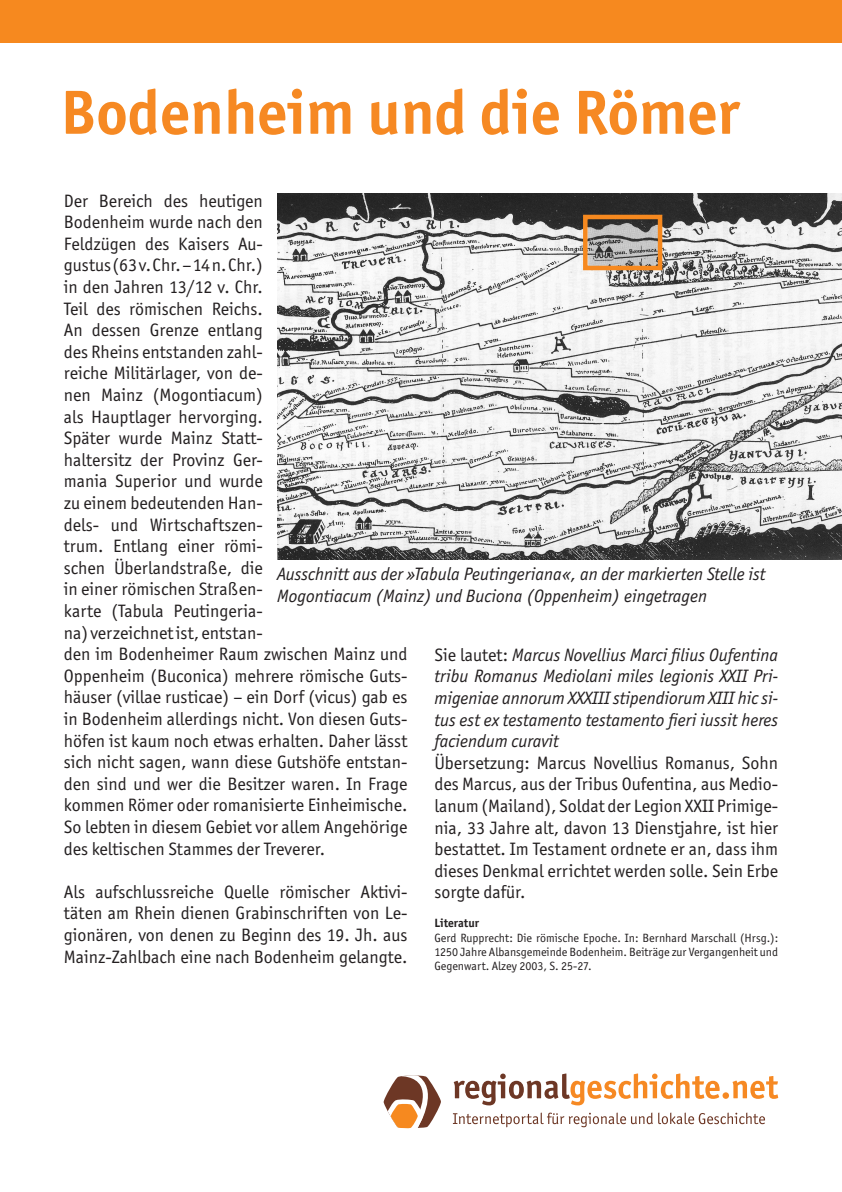
<style>
.page{position:relative;width:842px;height:1192px;background:#fff}
.page>*{position:absolute;margin:0;border:0;box-sizing:border-box;transform-origin:0 0}
.t1{font:700 62.5px "Officina Sans ITC Std";color:#f68923}
.t2{font:18px/21.6px "Officina Sans ITC Std";color:#231f20;text-align:justify}
.t3{font:italic 18px/21.6px "Officina Sans ITC Std";color:#231f20;text-align:justify}
.t4{font:12px/14.4px "Officina Sans ITC Std";color:#231f20;text-align:justify}
.t5{font:700 12px "Officina Sans ITC Std";color:#231f20}
.s1{font-style:normal}
</style>
<div class="page">
<svg style="left:454px;top:1073px;width:266px;height:32px"></svg>
<div style="left:722px;top:1092px;width:7px;height:7px;background:#f68923;border-radius:50%"></div>
<svg style="left:732px;top:1076px;width:46px;height:23px"></svg>
<svg style="left:453px;top:1113px;width:312px;height:14px"></svg>
<svg style="left:383px;top:1075px;width:58px;height:53px"></svg>
<div style="left:0;top:0;width:842px;height:43px;background:#f6891f"></div>
<img style="left:277px;top:194px;width:565px;height:366px">
<div style="left:583px;top:215px;width:79px;height:55px;border:4px solid #f6891f"></div>
<p class="t1" style="left:61px;top:74px;width:680px">Bodenheim und die Römer</p>
<p class="t2" style="left:64px;top:190px;width:345px;text-align:left">Der Bereich des heutigen<br>Bodenheim wurde nach den<br>Feldzügen des Kaisers Au-<br>gustus (63 v. Chr. – 14 n. Chr.)<br>in den Jahren 13/12 v. Chr.<br>Teil des römischen Reichs.<br>An dessen Grenze entlang<br>des Rheins entstanden zahl-<br>reiche Militärlager, von de-<br>nen Mainz (Mogontiacum)<br>als Hauptlager hervorging.<br>Später wurde Mainz Statt-<br>haltersitz der Provinz Ger-<br>mania Superior und wurde<br>zu einem bedeutenden Han-<br>dels- und Wirtschaftszen-<br>trum. Entlang einer römi-<br>schen Überlandstraße, die<br>in einer römischen Straßen-<br>karte (Tabula Peutingeria-<br>na) verzeichnet ist, entstan-<br>den im Bodenheimer Raum zwischen Mainz und<br>Oppenheim (Buconica) mehrere römische Guts&shy;häuser (villae rusticae) – ein Dorf (vicus) gab es in Bodenheim allerdings nicht. Von diesen Guts&shy;höfen ist kaum noch etwas erhalten. Daher lässt sich nicht sagen, wann diese Gutshöfe entstan&shy;den sind und wer die Besitzer waren. In Frage kommen Römer oder romanisierte Einheimische.<br>So lebten in diesem Gebiet vor allem Angehörige des keltischen Stammes der Treverer.</p>
<p class="t2" style="left:64px;top:881px;width:345px">Als aufschlussreiche Quelle römischer Aktivi&shy;täten am Rhein dienen Grabinschriften von Le&shy;gionären, von denen zu Beginn des 19. Jh. aus Mainz-Zahlbach eine nach Bodenheim gelangte.</p>
<p class="t3" style="left:277px;top:563px;width:490px">Ausschnitt aus der »Tabula Peutingeriana«, an der markierten Stelle ist<br>Mogontiacum (Mainz) und Buciona (Oppenheim) eingetragen</p>
<p class="t3" style="left:434px;top:644px;width:345px"><span class="s1">Sie lautet:</span> Marcus Novellius Marci filius Oufentina tribu Romanus Mediolani miles legionis XXII Pri&shy;migeniae annorum XXXIII stipendiorum XIII hic si&shy;tus est ex testamento testamento fieri iussit heres faciendum curavit</p>
<p class="t2" style="left:434px;top:752px;width:345px">Übersetzung: Marcus Novellius Romanus, Sohn des Marcus, aus der Tribus Oufentina, aus Medio&shy;lanum (Mailand), Soldat der Legion XXII Primige&shy;nia, 33 Jahre alt, davon 13 Dienstjahre, ist hier bestattet. Im Testament ordnete er an, dass ihm dieses Denkmal errichtet werden solle. Sein Erbe sorgte dafür.</p>
<p class="t5" style="left:434px;top:916px;width:46px">Literatur</p>
<p class="t4" style="left:434px;top:930px;width:345px">Gerd Rupprecht: Die römische Epoche. In: Bernhard Marschall (Hrsg.):<br>1250 Jahre Albansgemeinde Bodenheim. Beiträge zur Vergangenheit und Gegenwart. Alzey 2003, S. 25-27.</p>
</div>
